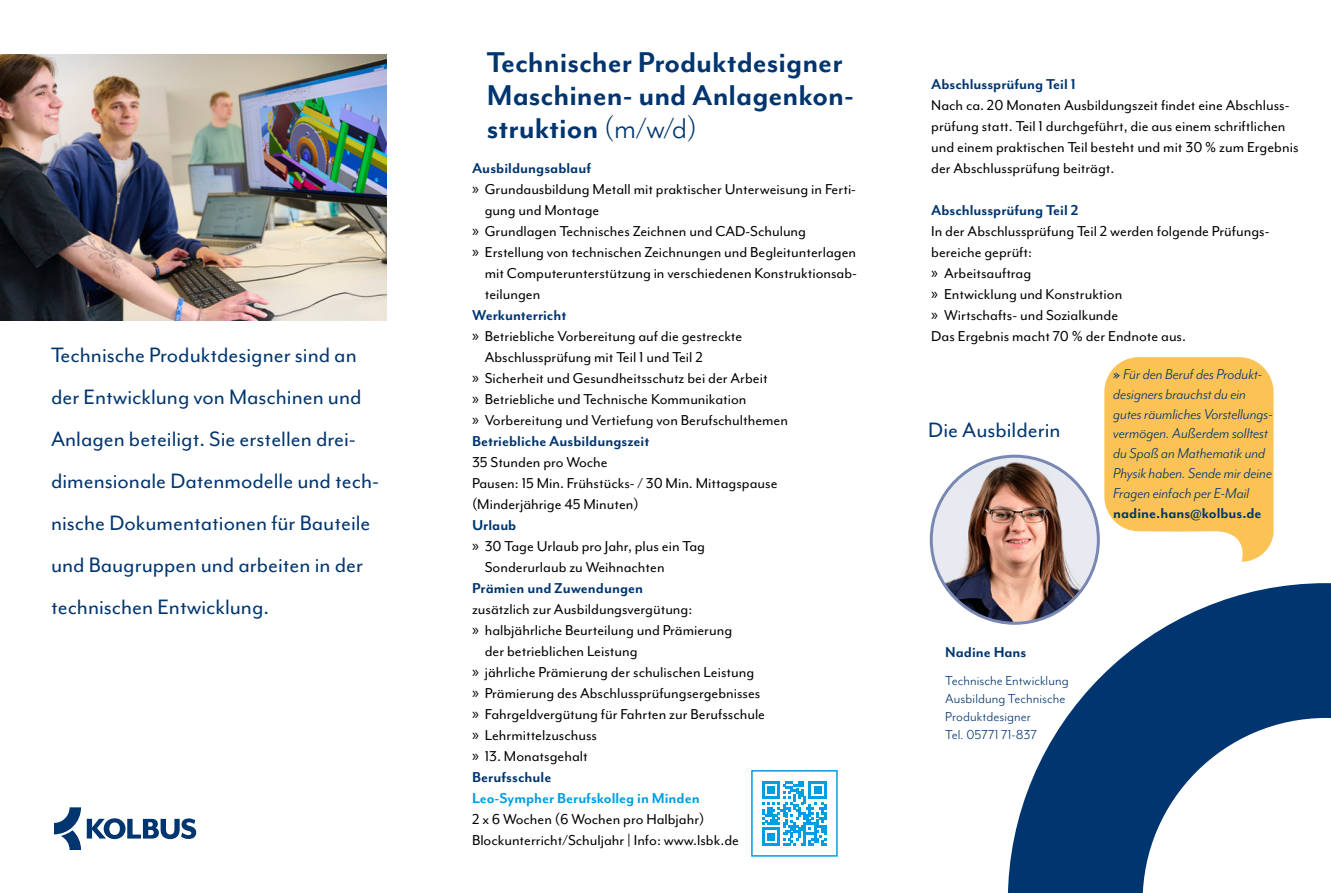
<style>
.page{position:relative;width:1331px;height:893px;background:#fff}
.page>*{position:absolute;margin:0;border:0;box-sizing:border-box;transform-origin:0 0}
.H2_kleiner{font:700 33px/33px "Mr Eaves Mod OT";color:#00356f}
.t1{font:24px/42px "Mr Eaves Mod OT";color:#00356f}
.Fließtext{font:16.5px/21px "Mr Eaves Mod OT";color:#000}
.Aufzählung_1_ohne_ei{font:16.5px/21px "Mr Eaves Mod OT";color:#000}
.t2{font:700 16.5px "Mr Eaves Mod OT";color:#00356f}
.t3{font:italic 16.5px/19.8px "Mr Eaves Mod OT";color:#00356f}
.Kontakt{font:15px/18px "Mr Eaves Mod OT";letter-spacing:.005em;color:#00356f}
.s1{font-weight:400}
.s2{font-family:"Myriad Pro"}
.s3{font-weight:700;color:#009de2}
.s4{font-weight:700;font-style:normal}
</style>
<div class="page">
<svg style="left:1008px;top:583px;width:323px;height:310px;fill:#00356f"></svg>
<svg style="left:54px;top:807px;width:27px;height:43px"></svg>
<svg style="left:87px;top:818px;width:109px;height:21px"></svg>
<img style="left:0;top:54px;width:387px;height:266px">
<img style="left:931px;top:456px;width:167px;height:167px;border-radius:84px">
<svg style="left:762px;top:781px;width:65px;height:65px"></svg>
<div style="left:751px;top:770px;width:87px;height:87px;border:2px solid #009de2"></div>
<svg style="left:1104px;top:357px;width:169px;height:205px;background:#fbcb6f"></svg>
<h3 class="t1" style="left:51px;top:334px;width:330px">Technische Produktdesigner sind an der Entwicklung von Maschinen und Anlagen beteiligt. Sie erstellen drei&shy;dimensionale Datenmodelle und tech&shy;nische Dokumentationen für Bauteile und Baugruppen und arbeiten in der technischen Entwicklung.</h3>
<p class="H2_kleiner" style="left:487px;top:46px;width:368px">Technischer Produktdesigner<br>Maschinen- und Anlagenkon&shy;struktion <span class="s1">(m/w/d)</span></p>
<h4 class="t2" style="left:472px;top:159px;width:121px">Ausbildungsablauf</h4>
<p class="Fließtext" style="left:485px;top:178px;width:373px;text-indent:-13px"><span class="s2">»</span> Grundausbildung Metall mit praktischer Unterweisung in Ferti&shy;gung und Montage</p>
<p class="Fließtext" style="left:472px;top:220px;width:336px"><span class="s2">»</span> Grundlagen Technisches Zeichnen und CAD-Schulung</p>
<p class="Fließtext" style="left:485px;top:241px;width:374px;text-align:justify;text-indent:-13px"><span class="s2">»</span> Erstellung von technischen Zeichnungen und Begleitunterlagen mit Computerunterstützung in verschiedenen Konstruktionsab&shy;teilungen</p>
<h4 class="t2" style="left:472px;top:306px;width:96px">Werkunterricht</h4>
<p class="Fließtext" style="left:485px;top:325px;width:259px;text-indent:-13px"><span class="s2">»</span> Betriebliche Vorbereitung auf die gestreckte<br>Abschlussprüfung mit Teil 1 und Teil 2</p>
<p class="Fließtext" style="left:472px;top:367px;width:297px"><span class="s2">»</span> Sicherheit und Gesundheitsschutz bei der Arbeit</p>
<p class="Fließtext" style="left:472px;top:388px;width:276px"><span class="s2">»</span> Betriebliche und Technische Kommunikation</p>
<p class="Fließtext" style="left:472px;top:409px;width:318px"><span class="s2">»</span> Vorbereitung und Vertiefung von Berufschulthemen</p>
<h4 class="t2" style="left:472px;top:432px;width:179px">Betriebliche Ausbildungszeit</h4>
<p class="Aufzählung_1_ohne_ei" style="left:472px;top:451px;width:307px">35 Stunden pro Woche<br>Pausen: 15 Min. Frühstücks- / 30 Min. Mittagspause (Minderjährige 45 Minuten)</p>
<h4 class="t2" style="left:472px;top:516px;width:46px">Urlaub</h4>
<p class="Fließtext" style="left:485px;top:535px;width:222px;text-indent:-13px"><span class="s2">»</span> 30 Tage Urlaub pro Jahr, plus ein Tag<br>Sonderurlaub zu Weihnachten</p>
<h4 class="t2" style="left:472px;top:579px;width:173px">Prämien und Zuwendungen</h4>
<p class="Aufzählung_1_ohne_ei" style="left:472px;top:598px;width:222px">zusätzlich zur Ausbildungsvergütung:</p>
<p class="Fließtext" style="left:485px;top:619px;width:249px;text-indent:-13px"><span class="s2">»</span> halbjährliche Beurteilung und Prämierung der betrieblichen Leistung</p>
<p class="Fließtext" style="left:472px;top:661px;width:284px"><span class="s2">»</span> jährliche Prämierung der schulischen Leistung</p>
<p class="Fließtext" style="left:472px;top:682px;width:290px"><span class="s2">»</span> Prämierung des Abschlussprüfungsergebnisses</p>
<p class="Fließtext" style="left:472px;top:703px;width:295px"><span class="s2">»</span> Fahrgeldvergütung für Fahrten zur Berufsschule</p>
<p class="Fließtext" style="left:472px;top:724px;width:127px"><span class="s2">»</span> Lehrmittelzuschuss</p>
<p class="Fließtext" style="left:472px;top:745px;width:117px"><span class="s2">»</span> 13. Monatsgehalt</p>
<h4 class="t2" style="left:472px;top:768px;width:81px">Berufsschule</h4>
<p class="Aufzählung_1_ohne_ei" style="left:472px;top:787px;width:269px"><span class="s3">Leo-Sympher Berufskolleg in Minden<br></span>2 x 6 Wochen (6 Wochen pro Halbjahr)<br>Blockunterricht/Schuljahr | Info: www.lsbk.de</p>
<h4 class="t2" style="left:931px;top:75px;width:146px">Abschlussprüfung Teil 1</h4>
<p class="Fließtext" style="left:931px;top:94px;width:369px">Nach ca. 20 Monaten Ausbildungszeit findet eine Abschluss&shy;prüfung statt. Teil 1 durchgeführt, die aus einem schriftlichen und einem praktischen Teil besteht und mit 30 % zum Ergebnis der Abschlussprüfung beiträgt.</p>
<h4 class="t2" style="left:931px;top:201px;width:149px">Abschlussprüfung Teil 2</h4>
<p class="Aufzählung_1_ohne_ei" style="left:931px;top:220px;width:340px">In der Abschlussprüfung Teil 2 werden folgende Prüfungs&shy;bereiche geprüft:</p>
<p class="Fließtext" style="left:931px;top:262px;width:101px"><span class="s2">»</span> Arbeitsauftrag</p>
<p class="Fließtext" style="left:931px;top:283px;width:193px"><span class="s2">»</span> Entwicklung und Konstruktion</p>
<p class="Fließtext" style="left:931px;top:304px;width:188px"><span class="s2">»</span> Wirtschafts- und Sozialkunde</p>
<p class="Fließtext" style="left:931px;top:325px;width:256px">Das Ergebnis macht 70 % der Endnote aus.</p>
<h3 class="t1" style="left:928px;top:409px;width:134px">Die Ausbilderin</h3>
<h4 class="t3" style="left:1113px;top:364px;width:161px"><span class="s4">»</span> Für den Beruf des Produkt&shy;designers brauchst du ein gutes räumliches Vorstellungs&shy;vermögen. Außerdem solltest du Spaß an Mathematik und<br>Physik haben. Sende mir deine<br>Fragen einfach per E-Mail</h4>
<h4 class="t2" style="left:1113px;top:504px;width:150px">nadine.hans@kolbus.de</h4>
<h4 class="t2" style="left:945px;top:643px;width:83px">Nadine Hans</h4>
<p class="Kontakt" style="left:945px;top:671px;width:125px">Technische Entwicklung<br>Ausbildung Technische<br>Produktdesigner<br>Tel. 05771 71-837</p>
</div>
